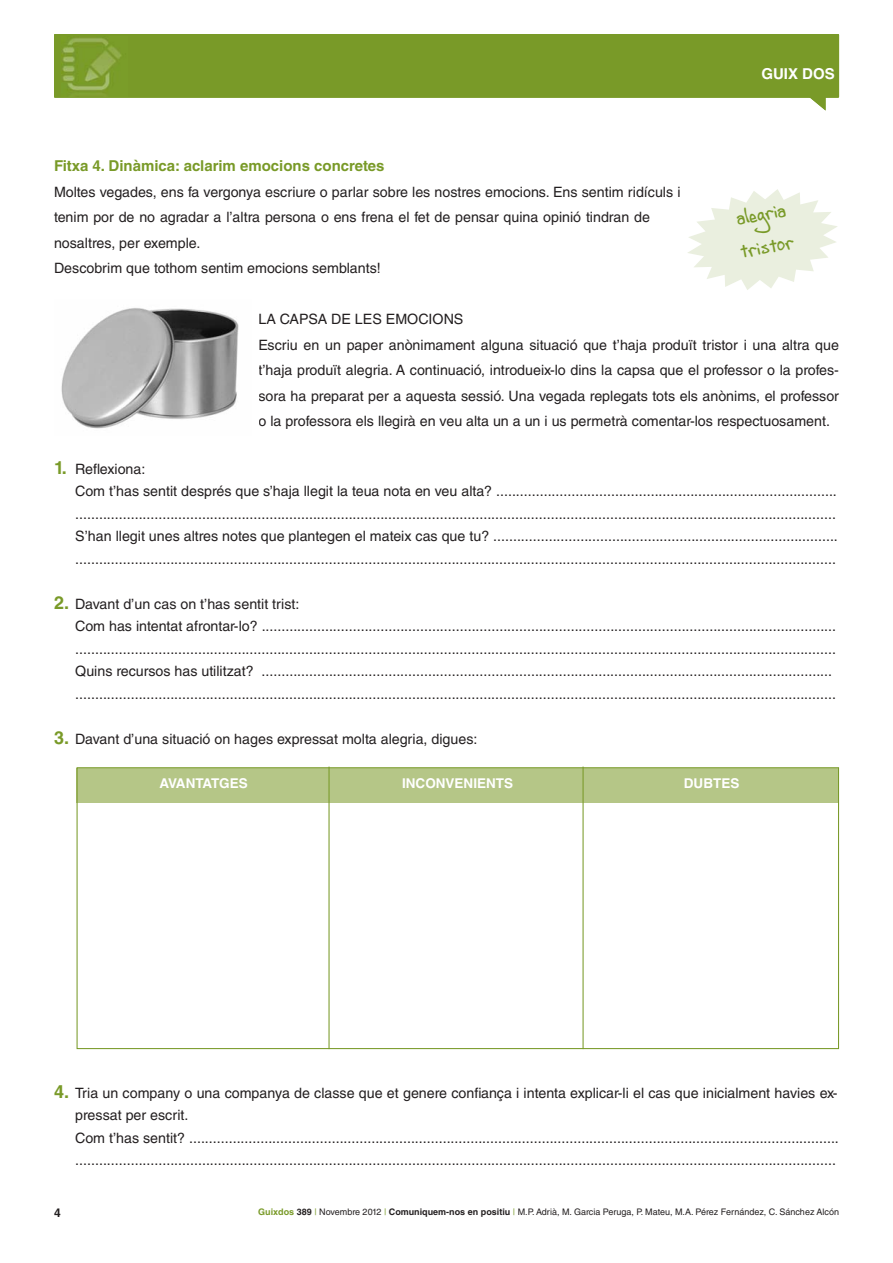
<style>
.page{position:relative;width:893px;height:1263px;background:#fff}
.page>*{position:absolute;margin:0;border:0;box-sizing:border-box;transform-origin:0 0}
.t1{font:21px/33px "Andrew Script";color:#799a28}
.t2{font:700 15px "Helvetica LT Std";color:#799a28}
.t3{font:700 15px "Helvetica LT Std";color:#fff}
.t4{font:14.25px/22.5px "Helvetica LT Std";color:#231f20}
.t5{font:700 13.5px "Helvetica LT Std";color:#fff}
.t6{font:700 12px "Helvetica LT Std";color:#231f20}
.t7{font:9px "Helvetica LT Std";color:#231f20}
.s1{font-weight:700;font-size:18px;color:#799a28}
.s2{font-weight:700;color:#799a28}
.s3{font-weight:700}
.s4{color:#799a28}
</style>
<div class="page">
<div style="left:54px;top:34px;width:785px;height:64px;background:#799a28"></div>
<svg style="left:808px;top:97px;width:17px;height:13px"></svg>
<img style="left:62px;top:38px;width:60px;height:57px">
<svg style="left:688px;top:189px;width:150px;height:101px"></svg>
<div style="left:77px;top:768px;width:254px;height:34px;background:#b5c687"></div>
<div style="left:331px;top:768px;width:254px;height:34px;background:#b5c687"></div>
<div style="left:585px;top:768px;width:253px;height:34px;background:#b5c687"></div>
<hr style="left:328px;top:767px;width:2px;height:282px;background:#799a28">
<hr style="left:582px;top:767px;width:1px;height:282px;background:#799a28">
<img style="left:61px;top:308px;width:178px;height:121px">
<p class="t3" style="left:761px;top:68px;width:75px">GUIX DOS</p>
<p class="t2" style="left:54px;top:160px;width:332px">Fitxa 4. Dinàmica: aclarim emocions concretes</p>
<p class="t4" style="left:54px;top:180px;width:628px;line-height:25.5px">Moltes vegades, ens fa vergonya escriure o parlar sobre les nostres emocions. Ens sentim ridículs i tenim por de no agradar a l’altra persona o ens frena el fet de pensar quina opinió tindran de nosaltres, per exemple.<br>Descobrim que tothom sentim emocions semblants!</p>
<p class="t4" style="left:258px;top:308px;width:582px;line-height:25.5px">LA CAPSA DE LES EMOCIONS<br>Escriu en un paper anònimament alguna situació que t’haja produït tristor i una altra que t’haja produït alegria. A continuació, introdueix-lo dins la capsa que el professor o la profes&shy;sora ha preparat per a aquesta sessió. Una vegada replegats tots els anònims, el professor o la professora els llegirà en veu alta un a un i us permetrà comentar-los respectuosament.</p>
<p class="t4" style="left:75px;top:459px;width:764px;text-indent:-21px"><span class="s1">1.</span> Reflexiona:<br>Com t’has sentit després que s’haja llegit la teua nota en veu alta? ...................................................................................... ................................................................................................................................................................................................<br>S’han llegit unes altres notes que plantegen el mateix cas que tu? ....................................................................................... ................................................................................................................................................................................................</p>
<p class="t4" style="left:75px;top:594px;width:762px;text-indent:-21px"><span class="s1">2.</span> Davant d’un cas on t’has sentit trist:<br>Com has intentat afrontar-lo? ................................................................................................................................................. ................................................................................................................................................................................................<br>Quins recursos has utilitzat? ................................................................................................................................................ ................................................................................................................................................................................................</p>
<p class="t4" style="left:54px;top:729px;width:425px"><span class="s1">3.</span> Davant d’una situació on hages expressat molta alegria, digues:</p>
<h1 class="t1" style="left:732px;top:202px;width:56px;rotate:-10deg">alegria tristor</h1>
<p class="t5" style="left:159px;top:779px;width:90px">AVANTATGES</p>
<p class="t5" style="left:402px;top:779px;width:113px">INCONVENIENTS</p>
<p class="t5" style="left:684px;top:779px;width:57px">DUBTES</p>
<p class="t4" style="left:75px;top:1083px;width:765px;text-indent:-21px"><span class="s1">4.</span> Tria un company o una companya de classe que et genere confiança i intenta explicar-li el cas que inicialment havies ex&shy;pressat per escrit.<br>Com t’has sentit? .................................................................................................................................................................... ................................................................................................................................................................................................</p>
<p class="t6" style="left:54px;top:1209px;width:8px">4</p>
<p class="t7" style="left:258px;top:1209px;width:582px"><span class="s2">Guixdos</span> <span class="s3">389</span> <span class="s4">|</span> Novembre 2012 <span class="s4">|</span> <span class="s3">Comuniquem-nos en positiu</span> <span class="s4">|</span> M.P. Adrià, M. Garcia Peruga, P. Mateu, M.A. Pérez Fernández, C. Sánchez Alcón</p>
</div>
